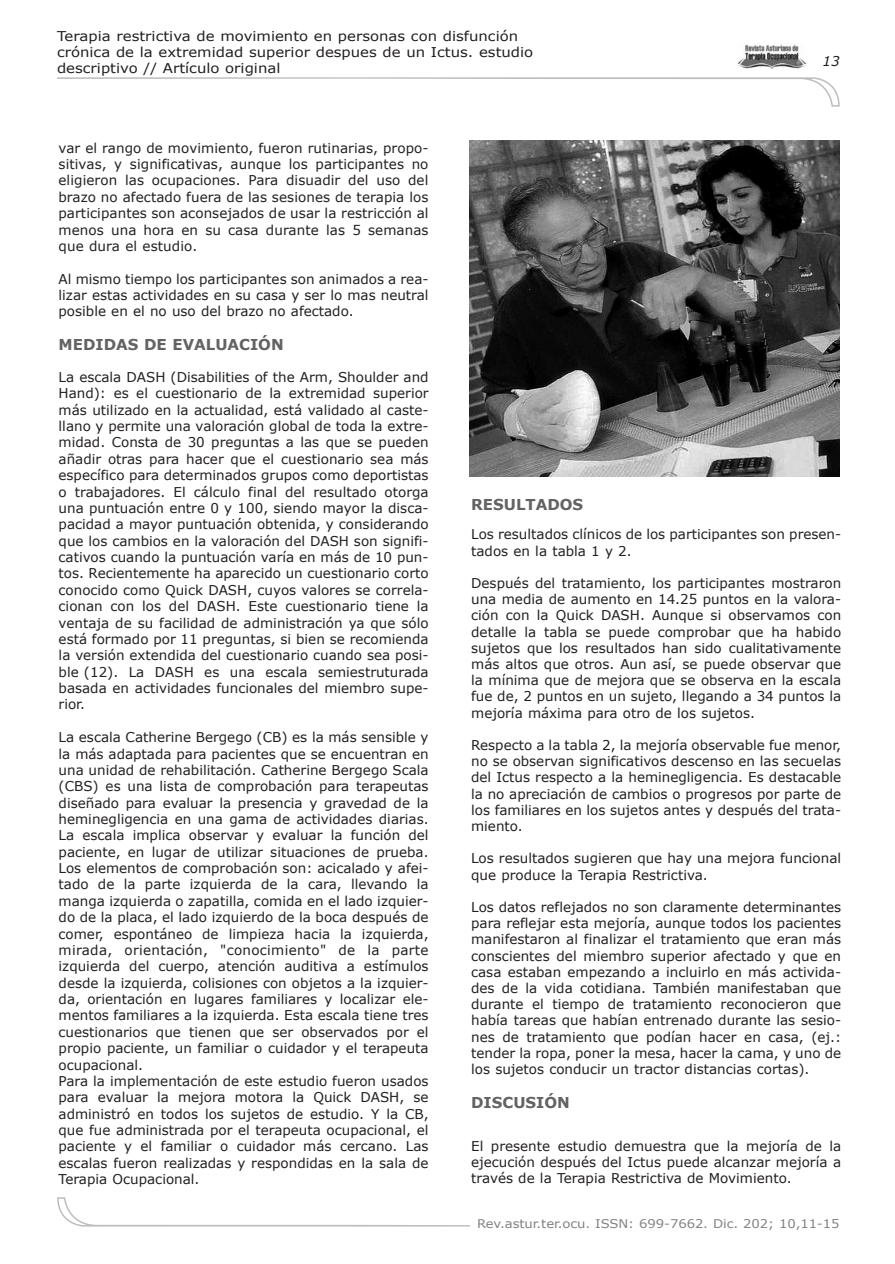
<style>
.page{position:relative;width:895px;height:1264px;background:#fff}
.page>*{position:absolute;margin:0;border:0;box-sizing:border-box;transform-origin:0 0}
.t1{font:700 15px "Verdana";color:#636366}
.t2{font:13.5px/16.4px "Verdana";color:#231f20;text-align:justify}
.t3{font:13.5px/16.2px "Verdana";color:#231f20;scale:1.1 1}
.t4{font:italic 13.5px "Verdana";color:#231f20}
.t5{font:12px "Verdana";letter-spacing:-.005em;color:#808285;scale:1.1 1}
</style>
<div class="page">
<svg style="left:57px;top:77px;width:782px;height:30px"></svg>
<svg style="left:57px;top:1197px;width:413px;height:29px"></svg>
<img style="left:738px;top:44px;width:68px;height:25px">
<img style="left:470px;top:141px;width:369px;height:335px">
<p class="t3" style="left:57px;top:27px;width:434px">Terapia restrictiva de movimiento en personas con disfunción crónica de la extremidad superior despues de un Ictus. estudio descriptivo // Artículo original</p>
<p class="t4" style="left:822px;top:53px;width:19px">13</p>
<p class="t2" style="left:58px;top:139px;width:372px">var el rango de movimiento, fueron rutinarias, propo&shy;sitivas, y significativas, aunque los participantes no eligieron las ocupaciones. Para disuadir del uso del brazo no afectado fuera de las sesiones de terapia los participantes son aconsejados de usar la restricción al menos una hora en su casa durante las 5 semanas que dura el estudio.</p>
<p class="t2" style="left:59px;top:270px;width:371px">Al mismo tiempo los participantes son animados a rea&shy;lizar estas actividades en su casa y ser lo mas neutral posible en el no uso del brazo no afectado.</p>
<p class="t1" style="left:59px;top:335px;width:227px">MEDIDAS DE EVALUACIÓN</p>
<p class="t2" style="left:59px;top:368px;width:372px">La escala DASH (Disabilities of the Arm, Shoulder and Hand): es el cuestionario de la extremidad superior más utilizado en la actualidad, está validado al caste&shy;llano y permite una valoración global de toda la extre&shy;midad. Consta de 30 preguntas a las que se pueden añadir otras para hacer que el cuestionario sea más específico para determinados grupos como deportistas o trabajadores. El cálculo final del resultado otorga una puntuación entre 0 y 100, siendo mayor la disca&shy;pacidad a mayor puntuación obtenida, y considerando que los cambios en la valoración del DASH son signifi&shy;cativos cuando la puntuación varía en más de 10 pun&shy;tos. Recientemente ha aparecido un cuestionario corto conocido como Quick DASH, cuyos valores se correla&shy;cionan con los del DASH. Este cuestionario tiene la ventaja de su facilidad de administración ya que sólo está formado por 11 preguntas, si bien se recomienda la versión extendida del cuestionario cuando sea posi&shy;ble (12). La DASH es una escala semiestruturada basada en actividades funcionales del miembro supe&shy;rior.</p>
<p class="t2" style="left:59px;top:728px;width:372px;text-align:left">La escala Catherine Bergego (CB) es la más sensible y la más adaptada para pacientes que se encuentran en una unidad de rehabilitación. Catherine Bergego Scala (CBS) es una lista de comprobación para terapeutas diseñado para evaluar la presencia y gravedad de la heminegligencia en una gama de actividades diarias.<br>La escala implica observar y evaluar la función del paciente, en lugar de utilizar situaciones de prueba.<br>Los elementos de comprobación son: acicalado y afei&shy;tado de la parte izquierda de la cara, llevando la manga izquierda o zapatilla, comida en el lado izquier&shy;do de la placa, el lado izquierdo de la boca después de comer, espontáneo de limpieza hacia la izquierda, mirada, orientación, "conocimiento" de la parte izquierda del cuerpo, atención auditiva a estímulos desde la izquierda, colisiones con objetos a la izquier&shy;da, orientación en lugares familiares y localizar ele&shy;mentos familiares a la izquierda. Esta escala tiene tres cuestionarios que tienen que ser observados por el propio paciente, un familiar o cuidador y el terapeuta ocupacional.<br>Para la implementación de este estudio fueron usados para evaluar la mejora motora la Quick DASH, se administró en todos los sujetos de estudio. Y la CB, que fue administrada por el terapeuta ocupacional, el paciente y el familiar o cuidador más cercano. Las escalas fueron realizadas y respondidas en la sala de Terapia Ocupacional.</p>
<p class="t1" style="left:471px;top:495px;width:114px">RESULTADOS</p>
<p class="t2" style="left:471px;top:526px;width:371px">Los resultados clínicos de los participantes son presen&shy;tados en la tabla 1 y 2.</p>
<p class="t2" style="left:471px;top:574px;width:371px">Después del tratamiento, los participantes mostraron una media de aumento en 14.25 puntos en la valora&shy;ción con la Quick DASH. Aunque si observamos con detalle la tabla se puede comprobar que ha habido sujetos que los resultados han sido cualitativamente más altos que otros. Aun así, se puede observar que la mínima que de mejora que se observa en la escala fue de, 2 puntos en un sujeto, llegando a 34 puntos la mejoría máxima para otro de los sujetos.</p>
<p class="t2" style="left:471px;top:736px;width:371px">Respecto a la tabla 2, la mejoría observable fue menor, no se observan significativos descenso en las secuelas del Ictus respecto a la heminegligencia. Es destacable la no apreciación de cambios o progresos por parte de los familiares en los sujetos antes y después del trata&shy;miento.</p>
<p class="t2" style="left:471px;top:850px;width:371px">Los resultados sugieren que hay una mejora funcional que produce la Terapia Restrictiva.</p>
<p class="t2" style="left:471px;top:898px;width:371px">Los datos reflejados no son claramente determinantes para reflejar esta mejoría, aunque todos los pacientes manifestaron al finalizar el tratamiento que eran más conscientes del miembro superior afectado y que en casa estaban empezando a incluirlo en más activida&shy;des de la vida cotidiana. También manifestaban que durante el tiempo de tratamiento reconocieron que había tareas que habían entrenado durante las sesio&shy;nes de tratamiento que podían hacer en casa, (ej.: tender la ropa, poner la mesa, hacer la cama, y uno de los sujetos conducir un tractor distancias cortas).</p>
<p class="t1" style="left:471px;top:1092px;width:100px">DISCUSIÓN</p>
<p class="t2" style="left:471px;top:1137px;width:371px">El presente estudio demuestra que la mejoría de la ejecución después del Ictus puede alcanzar mejoría a través de la Terapia Restrictiva de Movimiento.</p>
<p class="t5" style="left:477px;top:1216px;width:331px">Rev.astur.ter.ocu. ISSN: 699-7662. Dic. 202; 10,11-15</p>
</div>
